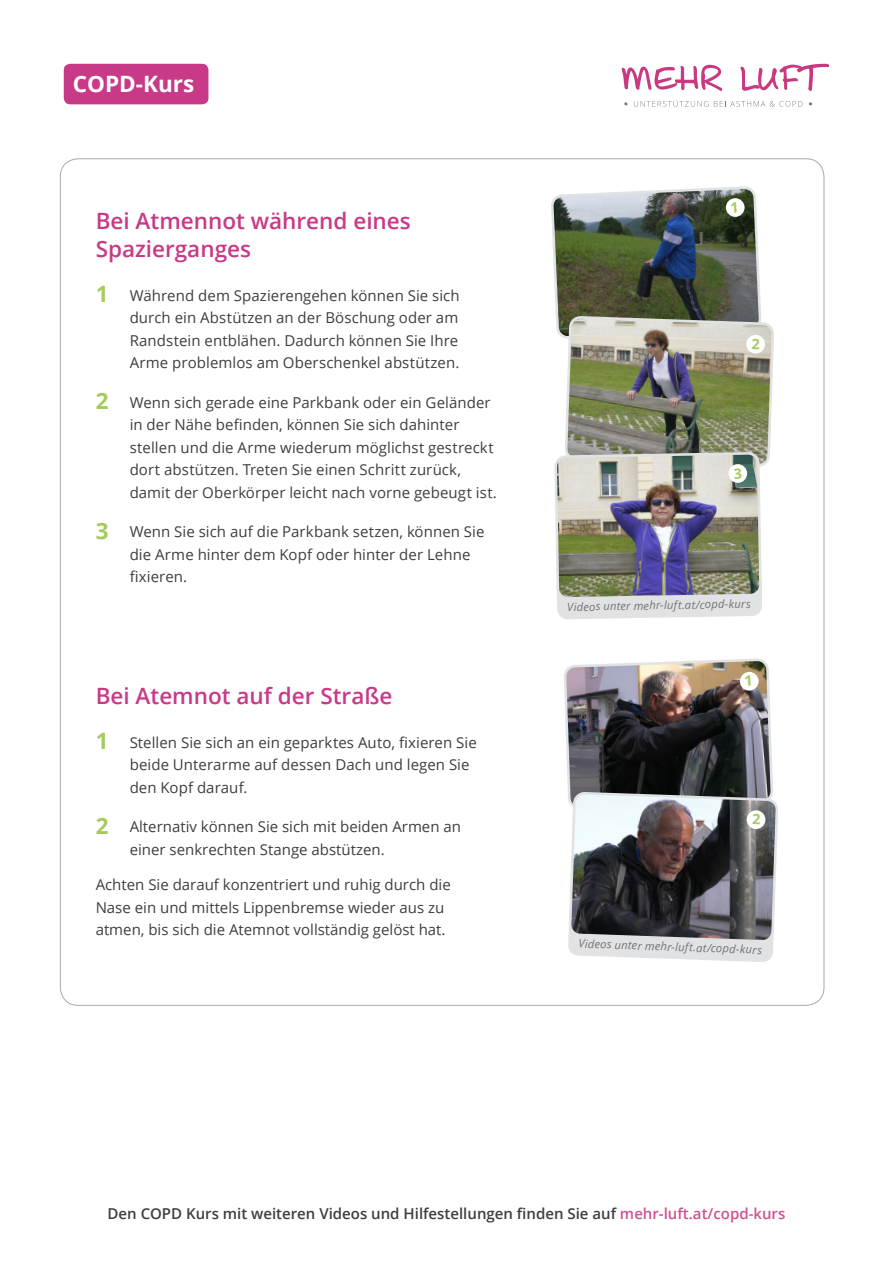
<style>
.page{position:relative;width:893px;height:1263px;background:#fff}
.page>*{position:absolute;margin:0;border:0;box-sizing:border-box;transform-origin:0 0}
.t1{font:600 22.5px/28.5px "Open Sans";color:#c83988}
.t2{font:700 22.5px "Open Sans";color:#fff}
.t3{font:15px/22.5px "Open Sans";letter-spacing:.005em;color:#3e3e3f}
.t4{font:600 15px "Open Sans";color:#3e3e3f}
.Absatzformat_2{font:italic 11.25px "Open Sans";color:#727477}
.s1{font-weight:700;font-size:22.5px;color:#a4cb5e}
.s2{color:#cd5292}
</style>
<div class="page">
<svg style="left:741px;top:64px;width:88px;height:27px"></svg>
<svg style="left:634px;top:100px;width:74px;height:7px"></svg>
<svg style="left:714px;top:101px;width:88px;height:6px"></svg>
<svg style="left:622px;top:65px;width:100px;height:26px"></svg>
<div style="left:64px;top:64px;width:144px;height:40px;background:#c83988;border-radius:6px"></div>
<img style="left:551px;top:186px;width:222px;height:433px">
<img style="left:564px;top:658px;width:213px;height:304px">
<p class="t2" style="left:73px;top:68px;width:123px">COPD-Kurs</p>
<p class="t1" style="left:96px;top:206px;width:317px">Bei Atmennot während eines<br>Spazierganges</p>
<p class="t3" style="left:130px;top:284px;width:331px;text-align:justify;text-indent:-34px"><span class="s1">1</span> Während dem Spazierengehen können Sie sich durch ein Abstützen an der Böschung oder am Randstein entblähen. Dadurch können Sie Ihre Arme problemlos am Oberschenkel abstützen.</p>
<p class="t3" style="left:130px;top:391px;width:369px;text-indent:-34px"><span class="s1">2</span> Wenn sich gerade eine Parkbank oder ein Geländer in der Nähe befinden, können Sie sich dahinter stellen und die Arme wiederum möglichst gestreckt dort abstützen. Treten Sie einen Schritt zurück, damit der Oberkörper leicht nach vorne gebeugt ist.</p>
<p class="t3" style="left:130px;top:520px;width:356px;text-indent:-34px"><span class="s1">3</span> Wenn Sie sich auf die Parkbank setzen, können Sie die Arme hinter dem Kopf oder hinter der Lehne fixieren.</p>
<p class="t1" style="left:96px;top:681px;width:298px">Bei Atemnot auf der Straße</p>
<p class="t3" style="left:130px;top:731px;width:349px;text-indent:-34px"><span class="s1">1</span> Stellen Sie sich an ein geparktes Auto, fixieren Sie beide Unterarme auf dessen Dach und legen Sie den Kopf darauf.</p>
<p class="t3" style="left:130px;top:815px;width:333px;text-indent:-34px"><span class="s1">2</span> Alternativ können Sie sich mit beiden Armen an einer senkrechten Stange abstützen.</p>
<p class="t3" style="left:96px;top:873px;width:357px">Achten Sie darauf konzentriert und ruhig durch die<br>Nase ein und mittels Lippenbremse wieder aus zu atmen, bis sich die Atemnot vollständig gelöst hat.</p>
<p class="Absatzformat_2" style="left:567px;top:599px;width:185px;rotate:-1deg">Videos unter mehr-luft.at/copd-kurs</p>
<p class="Absatzformat_2" style="left:579px;top:936px;width:185px;rotate:2deg">Videos unter mehr-luft.at/copd-kurs</p>
<p class="t4" style="left:108px;top:1203px;width:679px">Den COPD Kurs mit weiteren Videos und Hilfestellungen finden Sie auf <span class="s2">mehr-luft.at/copd-kurs</span></p>
</div>
